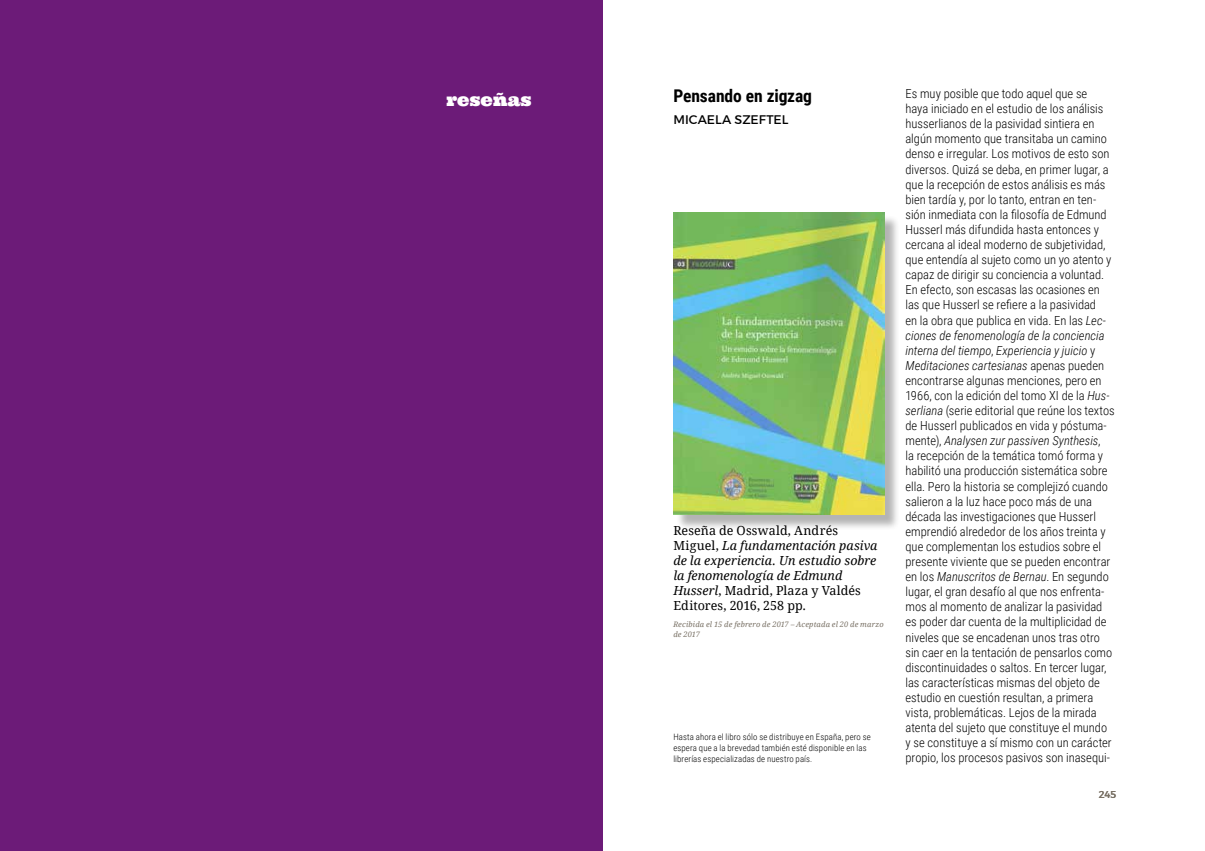
<style>
.page{position:relative;width:1205px;height:851px;background:#fff}
.page>*{position:absolute;margin:0;border:0;box-sizing:border-box;transform-origin:0 0}
.t1{font:700 17.5px "Roboto Condensed";letter-spacing:-.005em;color:#000}
.t2{font:17.5px "Ultra";letter-spacing:-.005em;color:#fff}
.t3{font:300 12.5px/15.1px "Roboto Condensed";color:#000}
.t4{font:italic 12.5px/15px "Droid Serif";letter-spacing:.005em;color:#000}
.t5{font:12.5px "Montserrat";letter-spacing:-.005em;color:#000}
.t6{font:10px "Montserrat";color:#7a7266}
.t7{font:300 8.75px/11.2px "Roboto Condensed";letter-spacing:.015em;color:#000}
.t8{font:italic 7.5px/10px "Droid Serif";letter-spacing:.015em;color:#7a7266}
.s1{font-style:normal}
.s2{font-style:italic}
</style>
<div class="page">
<div style="left:0;top:0;width:602px;height:850px;background:#6c1b78"></div>
<div style="left:675px;top:214px;width:225px;height:316px;background:#000;opacity:.3"></div>
<img style="left:673px;top:213px;width:211px;height:301px">
<h1 class="t2" style="left:446px;top:89px;width:87px">reseñas</h1>
<h1 class="t1" style="left:673px;top:83px;width:140px">Pensando en zigzag</h1>
<p class="t5" style="left:673px;top:112px;width:116px">M ICAELA SZEFTEL</p>
<p class="t4" style="left:673px;top:522px;width:206px"><span class="s1">Reseña de Osswald, Andrés<br>Miguel,</span> La fundamentación pasiva de la experiencia. Un estudio sobre la fenomenología de Edmund<br>Husserl<span class="s1">, Madrid, Plaza y Valdés<br>Editores, 2016, 258 pp.</span></p>
<p class="t8" style="left:673px;top:619px;width:212px">Recibida el 15 de febrero de 2017 – Aceptada el 20 de marzo de 2017</p>
<p class="t7" style="left:673px;top:730px;width:199px">Hasta ahora el libro sólo se distribuye en España, pero se espera que a la brevedad también esté disponible en las librerías especializadas de nuestro país.</p>
<p class="t3" style="left:905px;top:85px;width:211px">Es muy posible que todo aquel que se<br>haya iniciado en el estudio de los análisis husserlianos de la pasividad sintiera en algún momento que transitaba un camino denso e irregular. Los motivos de esto son diversos. Quizá se deba, en primer lugar, a que la recepción de estos análisis es más bien tardía y, por lo tanto, entran en ten&shy;sión inmediata con la filosofía de Edmund Husserl más difundida hasta entonces y cercana al ideal moderno de subjetividad, que entendía al sujeto como un yo atento y capaz de dirigir su conciencia a voluntad.<br>En efecto, son escasas las ocasiones en las que Husserl se refiere a la pasividad<br>en la obra que publica en vida. En las <span class="s2">Lec&shy;ciones de fenomenología de la conciencia interna del tiempo</span>, <span class="s2">Experiencia y juicio</span> y <span class="s2">Meditaciones cartesianas</span> apenas pueden encontrarse algunas menciones, pero en 1966, con la edición del tomo XI de la <span class="s2">Hus&shy;serliana</span> (serie editorial que reúne los textos de Husserl publicados en vida y póstuma&shy;mente), <span class="s2">Analysen zur passiven Synthesis</span>,<br>la recepción de la temática tomó forma y habilitó una producción sistemática sobre ella. Pero la historia se complejizó cuando salieron a la luz hace poco más de una década las investigaciones que Husserl emprendió alrededor de los años treinta y que complementan los estudios sobre el presente viviente que se pueden encontrar en los <span class="s2">Manuscritos de Bernau</span>. En segundo lugar, el gran desafío al que nos enfrenta&shy;mos al momento de analizar la pasividad es poder dar cuenta de la multiplicidad de niveles que se encadenan unos tras otro sin caer en la tentación de pensarlos como discontinuidades o saltos. En tercer lugar, las características mismas del objeto de estudio en cuestión resultan, a primera vista, problemáticas. Lejos de la mirada atenta del sujeto que constituye el mundo y se constituye a sí mismo con un carácter propio, los procesos pasivos son inasequi-</p>
<p class="t6" style="left:1099px;top:788px;width:19px">245</p>
</div>
